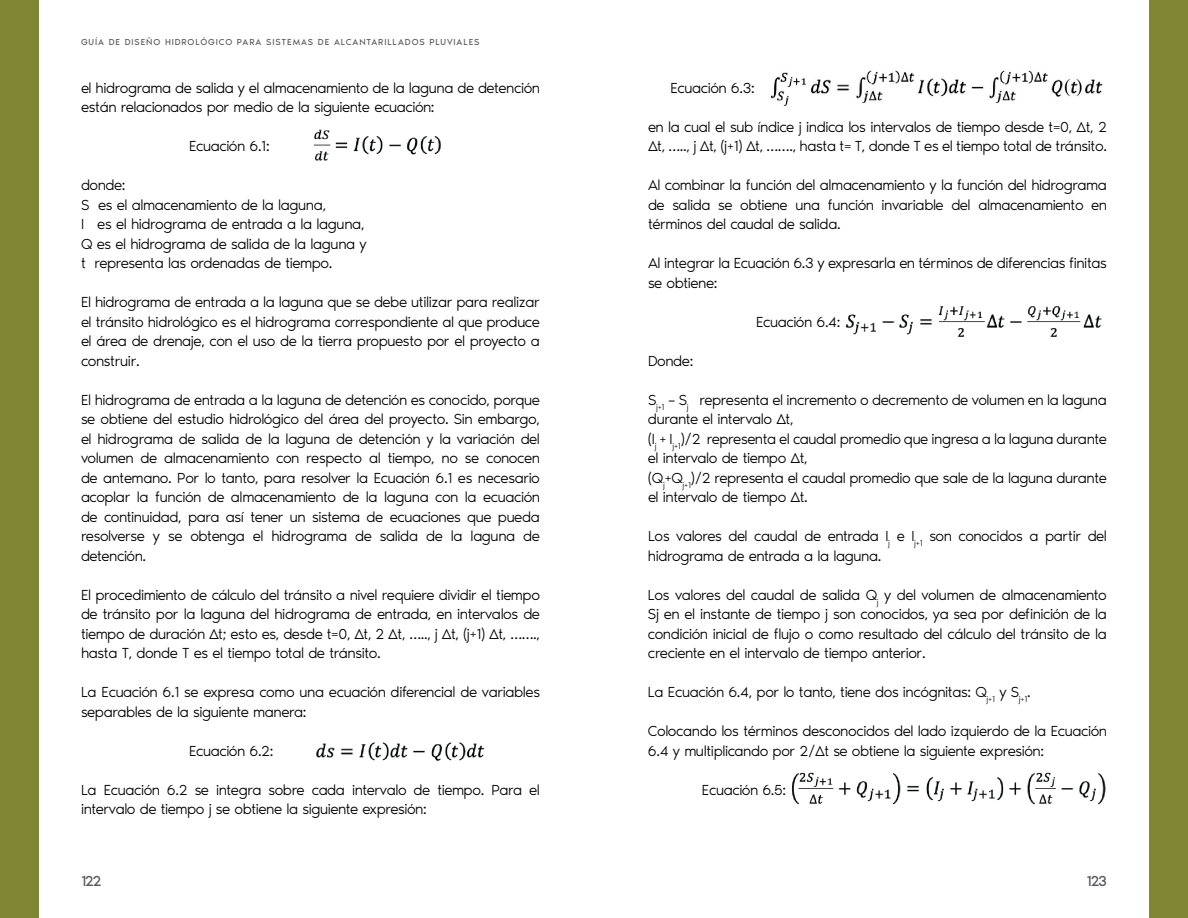
<style>
.page{position:relative;width:1188px;height:918px;background:#fff}
.page>*{position:absolute;margin:0;border:0;box-sizing:border-box;transform-origin:0 0}
.t1{font:300 15px/19.5px "Noir Pro";letter-spacing:-.03em;color:#000}
.t2{font:15px "Noir Pro";letter-spacing:-.105em;color:#58595b}
.t3{font:9px "Noir Pro";letter-spacing:.1em;color:#58595b}
</style>
<div class="page">
<div style="left:0;top:0;width:39px;height:918px;background:#818635"></div>
<div style="left:1149px;top:0;width:39px;height:918px;background:#818635"></div>
<img style="left:314px;top:129px;width:127px;height:32px">
<img style="left:316px;top:742px;width:169px;height:20px">
<img style="left:770px;top:70px;width:333px;height:36px">
<img style="left:846px;top:306px;width:256px;height:31px">
<img style="left:791px;top:772px;width:315px;height:33px">
<p class="t3" style="left:81px;top:35px;width:400px">GUÍA DE DISEÑO HIDROLÓGICO PARA SISTEMAS DE ALCANTARILLADOS PLUVIALES</p>
<p class="t1" style="left:81px;top:77px;width:461px">el hidrograma de salida y el almacenamiento de la laguna de detención están relacionados por medio de la siguiente ecuación:</p>
<p class="t1" style="left:189px;top:136px;width:82px">Ecuación 6.1:</p>
<p class="t1" style="left:81px;top:175px;width:287px">donde:<br>S es el almacenamiento de la laguna,<br>I es el hidrograma de entrada a la laguna,<br>Q es el hidrograma de salida de la laguna y t representa las ordenadas de tiempo.</p>
<p class="t1" style="left:81px;top:292px;width:461px;text-align:justify">El hidrograma de entrada a la laguna que se debe utilizar para realizar el tránsito hidrológico es el hidrograma correspondiente al que produce el área de drenaje, con el uso de la tierra propuesto por el proyecto a construir.</p>
<p class="t1" style="left:81px;top:389px;width:461px;text-align:justify">El hidrograma de entrada a la laguna de detención es conocido, porque se obtiene del estudio hidrológico del área del proyecto. Sin embargo, el hidrograma de salida de la laguna de detención y la variación del volumen de almacenamiento con respecto al tiempo, no se conocen de antemano. Por lo tanto, para resolver la Ecuación 6.1 es necesario acoplar la función de almacenamiento de la laguna con la ecuación de continuidad, para así tener un sistema de ecuaciones que pueda resolverse y se obtenga el hidrograma de salida de la laguna de detención.</p>
<p class="t1" style="left:81px;top:584px;width:461px;text-align:justify">El procedimiento de cálculo del tránsito a nivel requiere dividir el tiempo de tránsito por la laguna del hidrograma de entrada, en intervalos de tiempo de duración Δt; esto es, desde t=0, Δt, 2 Δt, ….., j Δt, (j+1) Δt, ……., hasta T, donde T es el tiempo total de tránsito.</p>
<p class="t1" style="left:81px;top:682px;width:461px">La Ecuación 6.1 se expresa como una ecuación diferencial de variables separables de la siguiente manera:</p>
<p class="t1" style="left:189px;top:740px;width:86px">Ecuación 6.2:</p>
<p class="t1" style="left:81px;top:779px;width:460px">La Ecuación 6.2 se integra sobre cada intervalo de tiempo. Para el intervalo de tiempo j se obtiene la siguiente expresión:</p>
<p class="t1" style="left:670px;top:77px;width:86px">Ecuación 6.3:</p>
<p class="t1" style="left:648px;top:116px;width:460px">en la cual el sub índice j indica los intervalos de tiempo desde t=0, Δt, 2<br>Δt, ….., j Δt, (j+1) Δt, ……., hasta t= T, donde T es el tiempo total de tránsito.</p>
<p class="t1" style="left:648px;top:175px;width:461px;text-align:justify">Al combinar la función del almacenamiento y la función del hidrograma de salida se obtiene una función invariable del almacenamiento en términos del caudal de salida.</p>
<p class="t1" style="left:648px;top:253px;width:460px">Al integrar la Ecuación 6.3 y expresarla en términos de diferencias finitas se obtiene:</p>
<p class="t1" style="left:756px;top:311px;width:86px">Ecuación 6.4:</p>
<p class="t1" style="left:648px;top:350px;width:47px">Donde:</p>
<p class="t1" style="left:648px;top:389px;width:460px">S<sub>j+1</sub> – S<sub>j</sub> representa el incremento o decremento de volumen en la laguna durante el intervalo Δt,<br>(I<sub>j</sub> + I<sub>j+1</sub>)/2 representa el caudal promedio que ingresa a la laguna durante el intervalo de tiempo Δt,<br>(Q<sub>j</sub>+Q<sub>j+1</sub>)/2 representa el caudal promedio que sale de la laguna durante el intervalo de tiempo Δt.</p>
<p class="t1" style="left:648px;top:526px;width:461px">Los valores del caudal de entrada I<sub>j</sub> e I<sub>j+1</sub> son conocidos a partir del hidrograma de entrada a la laguna.</p>
<p class="t1" style="left:648px;top:584px;width:461px;text-align:justify">Los valores del caudal de salida Q<sub>j</sub> y del volumen de almacenamiento Sj en el instante de tiempo j son conocidos, ya sea por definición de la condición inicial de flujo o como resultado del cálculo del tránsito de la creciente en el intervalo de tiempo anterior.</p>
<p class="t1" style="left:648px;top:682px;width:384px">La Ecuación 6.4, por lo tanto, tiene dos incógnitas: Q<sub>j+1</sub> y S<sub>j+1</sub>.</p>
<p class="t1" style="left:648px;top:721px;width:460px">Colocando los términos desconocidos del lado izquierdo de la Ecuación<br>6.4 y multiplicando por 2/Δt se obtiene la siguiente expresión:</p>
<p class="t1" style="left:702px;top:779px;width:86px">Ecuación 6.5:</p>
<p class="t2" style="left:81px;top:870px;width:22px">122</p>
<p class="t2" style="left:1086px;top:870px;width:22px">123</p>
</div>
